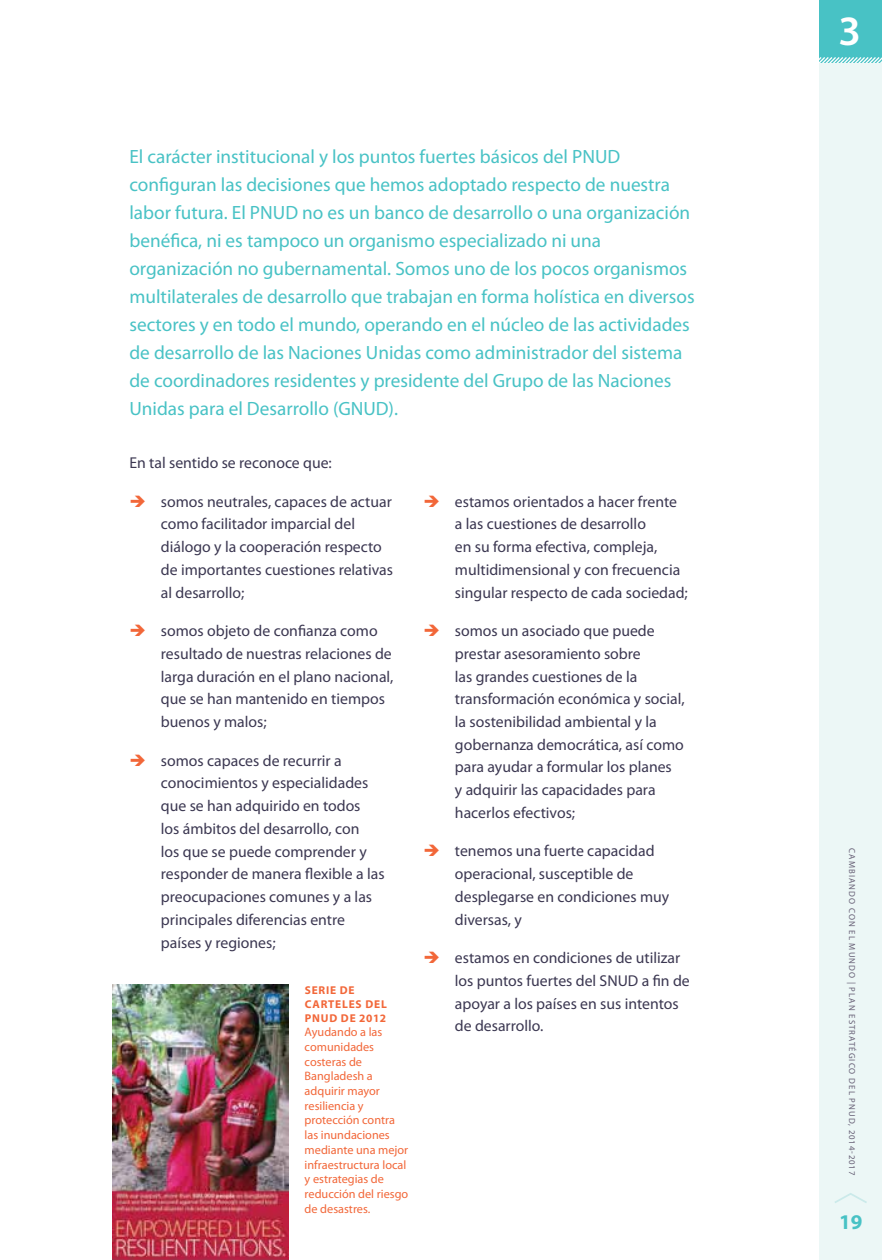
<style>
.page{position:relative;width:882px;height:1260px;background:#fff}
.page>*{position:absolute;margin:0;border:0;box-sizing:border-box;transform-origin:0 0}
.t1{font:600 42px "Myriad Pro";color:#fff}
.t2{font:700 21px "Myriad Pro";color:#48c2c5}
.t3{font:19.25px/28px "Myriad Pro";color:#48c2c5}
.t4{font:15.75px/22.8px "Myriad Pro";color:#3b3751}
.t5{font:12.25px/14.7px "Myriad Pro";color:#f26739}
.t6{font:700 11.38px "Myriad Pro";letter-spacing:.05em;color:#f26739}
.t7{font:8.75px "Myriad Pro";letter-spacing:.12em;color:#665f75}
.s1{color:#f26739}
</style>
<div class="page">
<img style="left:112px;top:985px;width:177px;height:275px">
<div style="left:819px;top:0;width:63px;height:63px;background:#48c2c5"></div>
<svg style="left:819px;top:57px;width:63px;height:6px"></svg>
<div style="left:819px;top:63px;width:63px;height:1197px;background:#ecf7f6"></div>
<svg style="left:835px;top:1193px;width:32px;height:10px"></svg>
<p class="t3" style="left:129px;top:142px;width:567px">El carácter institucional y los puntos fuertes básicos del PNUD configuran las decisiones que hemos adoptado respecto de nuestra labor futura. El PNUD no es un banco de desarrollo o una organización benéfica, ni es tampoco un organismo especializado ni una organización no gubernamental. Somos uno de los pocos organismos multilaterales de desarrollo que trabajan en forma holística en diversos sectores y en todo el mundo, operando en el núcleo de las actividades de desarrollo de las Naciones Unidas como administrador del sistema de coordinadores residentes y presidente del Grupo de las Naciones Unidas para el Desarrollo (GNUD).</p>
<p class="t4" style="left:129px;top:451px;width:204px">En tal sentido se reconoce que:</p>
<p class="t4" style="left:161px;top:490px;width:234px;text-indent:-32px"><span class="s1">➔</span> somos neutrales, capaces de actuar como facilitador imparcial del diálogo y la cooperación respecto de importantes cuestiones relativas al desarrollo;</p>
<p class="t4" style="left:161px;top:619px;width:234px;text-indent:-32px"><span class="s1">➔</span> somos objeto de confianza como resultado de nuestras relaciones de larga duración en el plano nacional, que se han mantenido en tiempos buenos y malos;</p>
<p class="t4" style="left:161px;top:749px;width:225px;text-indent:-32px"><span class="s1">➔</span> somos capaces de recurrir a conocimientos y especialidades que se han adquirido en todos<br>los ámbitos del desarrollo, con<br>los que se puede comprender y responder de manera flexible a las preocupaciones comunes y a las principales diferencias entre países y regiones;</p>
<p class="t4" style="left:455px;top:490px;width:234px;text-indent:-32px"><span class="s1">➔</span> estamos orientados a hacer frente a las cuestiones de desarrollo<br>en su forma efectiva, compleja, multidimensional y con frecuencia singular respecto de cada sociedad;</p>
<p class="t4" style="left:455px;top:619px;width:231px;text-indent:-32px"><span class="s1">➔</span> somos un asociado que puede prestar asesoramiento sobre<br>las grandes cuestiones de la transformación económica y social, la sostenibilidad ambiental y la gobernanza democrática, así como para ayudar a formular los planes<br>y adquirir las capacidades para hacerlos efectivos;</p>
<p class="t4" style="left:455px;top:840px;width:216px;text-indent:-32px"><span class="s1">➔</span> tenemos una fuerte capacidad operacional, susceptible de desplegarse en condiciones muy diversas, y</p>
<p class="t4" style="left:455px;top:946px;width:236px;text-indent:-32px"><span class="s1">➔</span> estamos en condiciones de utilizar los puntos fuertes del SNUD a fin de apoyar a los países en sus intentos de desarrollo.</p>
<p class="t6" style="left:305px;top:983px;width:8px">SERIE</p>
<p class="t6" style="left:340px;top:983px;width:8px">DE</p>
<p class="t6" style="left:305px;top:997px;width:9px">CARTELES</p>
<p class="t6" style="left:365px;top:997px;width:8px">DEL</p>
<p class="t6" style="left:305px;top:1010px;width:17px">PNUD</p>
<p class="t6" style="left:341px;top:1010px;width:47px">DE 2012</p>
<p class="t5" style="left:305px;top:1025px;width:105px">Ayudando a las comunidades costeras de<br>Bangladesh a adquirir mayor resiliencia y protección contra las inundaciones mediante una mejor infraestructura local y estrategias de reducción del riesgo de desastres.</p>
<h1 class="t1" style="left:839px;top:4px;width:24px">3</h1>
<p class="t7" style="left:857px;top:848px;width:329px;rotate:90deg">Cambiando con el mundo | Plan estratégico del PNUD, 2014-2017</p>
<h2 class="t2" style="left:839px;top:1208px;width:25px">19</h2>
</div>
